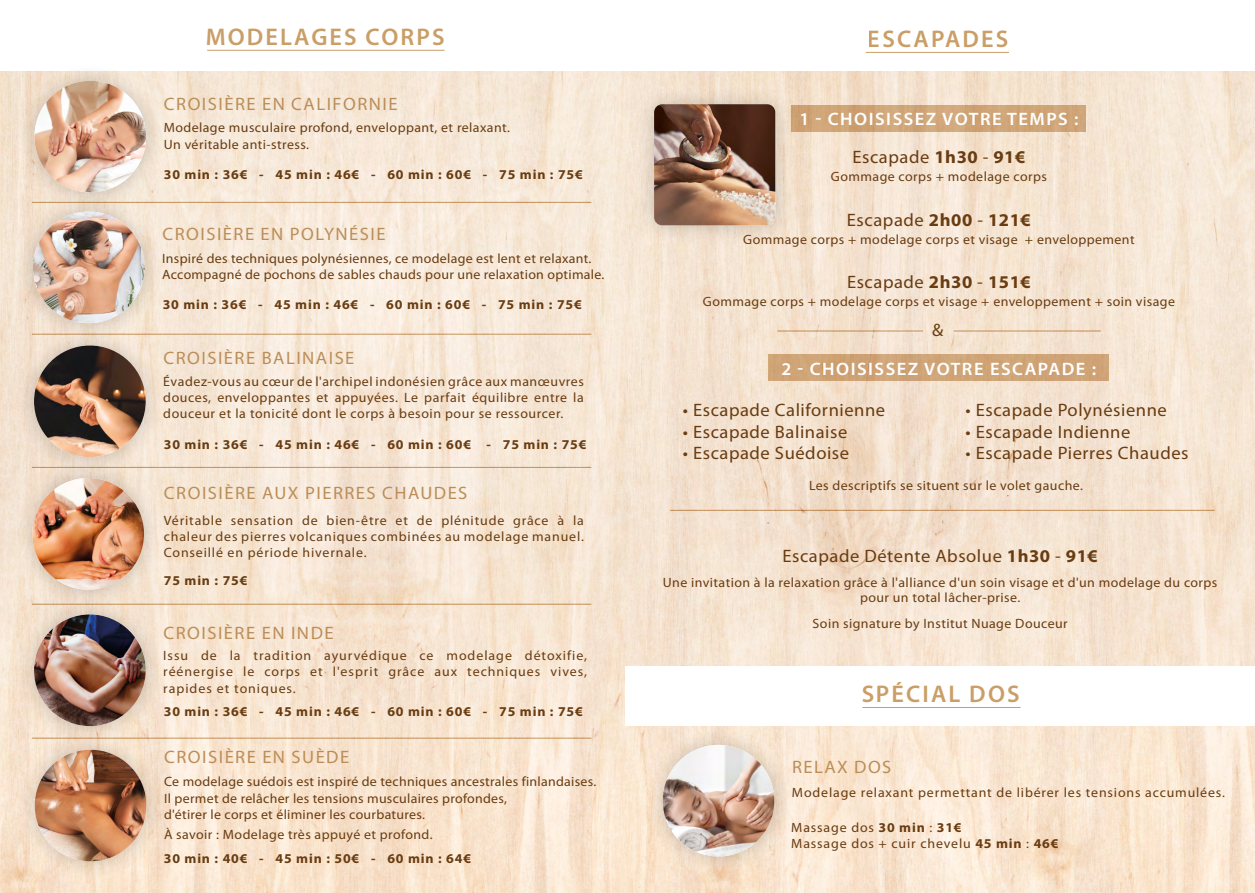
<style>
.page{position:relative;width:1255px;height:893px;background:#fff}
.page>*{position:absolute;margin:0;border:0;box-sizing:border-box;transform-origin:0 0}
.t1{font:600 24.15px "Myriad Pro";letter-spacing:.09em;color:#ca9e67}
.t2{font:18px "Myriad Pro";letter-spacing:.03em;color:#693c11}
.t3{font:18px "Myriad Pro";letter-spacing:.08em;color:#bb8e59}
.t4{font:600 18px "Myriad Pro";letter-spacing:.08em;color:#fff}
.t5{font:13.5px/16.2px "Myriad Pro";letter-spacing:.03em;color:#693c11}
.t6{font:700 13.5px "Myriad Pro";letter-spacing:.06em;color:#693c11}
.t7{font:13.5px/16.2px "Myriad Pro";letter-spacing:.06em;color:#693c11}
.s1{font-weight:700}
</style>
<div class="page">
<img style="left:0;top:71px;width:353px;height:822px">
<img style="left:893px;top:71px;width:361px;height:822px">
<img style="left:353px;top:71px;width:540px;height:822px">
<div style="left:15px;top:62px;width:151px;height:150px;background:#000;opacity:.2"></div>
<img style="left:34px;top:81px;width:112px;height:111px;border-radius:56px">
<div style="left:14px;top:192px;width:150px;height:151px;background:#000;opacity:.2"></div>
<img style="left:33px;top:212px;width:112px;height:111px">
<hr style="left:207px;top:50px;width:237px;height:1px;background:#ca9e67">
<div style="left:643px;top:726px;width:151px;height:150px;background:#000;opacity:.2"></div>
<img style="left:662px;top:745px;width:112px;height:111px;border-radius:56px">
<hr style="left:865px;top:52px;width:143px;height:1px;background:#ca9e67">
<div style="left:634px;top:85px;width:161px;height:160px;background:#000;opacity:.2"></div>
<img style="left:654px;top:104px;width:121px;height:121px">
<hr style="left:32px;top:202px;width:559px;height:1px;background:#ca9e67">
<div style="left:15px;top:595px;width:150px;height:150px;background:#000;opacity:.2"></div>
<img style="left:34px;top:614px;width:112px;height:112px;border-radius:56px">
<div style="left:15px;top:731px;width:151px;height:150px;background:#000;opacity:.2"></div>
<img style="left:35px;top:750px;width:111px;height:111px;border-radius:56px">
<hr style="left:670px;top:510px;width:544px;height:1px;background:#ca9e67">
<hr style="left:32px;top:334px;width:559px;height:1px;background:#ca9e67">
<hr style="left:32px;top:467px;width:559px;height:1px;background:#ca9e67">
<hr style="left:32px;top:604px;width:559px;height:1px;background:#ca9e67">
<hr style="left:32px;top:738px;width:559px;height:1px;background:#ca9e67">
<div style="left:768px;top:354px;width:341px;height:27px;background:#cfa477"></div>
<hr style="left:777px;top:331px;width:145px;height:1px;background:#ca9e67">
<hr style="left:953px;top:331px;width:147px;height:1px;background:#ca9e67">
<div style="left:15px;top:326px;width:150px;height:150px;background:#000;opacity:.2"></div>
<img style="left:34px;top:345px;width:112px;height:112px;border-radius:56px">
<div style="left:13px;top:459px;width:151px;height:150px;background:#000;opacity:.2"></div>
<img style="left:32px;top:478px;width:112px;height:112px;border-radius:56px">
<div style="left:625px;top:666px;width:629px;height:60px;background:#fff"></div>
<hr style="left:862px;top:707px;width:158px;height:1px;background:#ca9e67">
<div style="left:791px;top:105px;width:295px;height:26px;background:#cfa578"></div>
<h1 class="t1" style="left:205px;top:22px;width:241px">MODELAGES CORPS</h1>
<h2 class="t3" style="left:164px;top:92px;width:235px">CROISIÈRE EN CALIFORNIE</h2>
<p class="t5" style="left:164px;top:118px;width:348px;line-height:17.4px">Modelage musculaire profond, enveloppant, et relaxant.<br>Un véritable anti-stress.</p>
<p class="t6" style="left:164px;top:166px;width:420px">30 min : 36€ - 45 min : 46€ - 60 min : 60€ - 75 min : 75€</p>
<h2 class="t3" style="left:162px;top:223px;width:224px">CROISIÈRE EN POLYNÉSIE</h2>
<p class="t5" style="left:162px;top:250px;width:443px">Inspiré des techniques polynésiennes, ce modelage est lent et relaxant.<br>Accompagné de pochons de sables chauds pour une relaxation optimale.</p>
<p class="t6" style="left:163px;top:295px;width:420px">30 min : 36€ - 45 min : 46€ - 60 min : 60€ - 75 min : 75€</p>
<h2 class="t3" style="left:163px;top:347px;width:192px">CROISIÈRE BALINAISE</h2>
<p class="t5" style="left:163px;top:373px;width:422px;text-align:justify">Évadez-vous au cœur de l'archipel indonésien grâce aux manœuvres douces, enveloppantes et appuyées. Le parfait équilibre entre la douceur et la tonicité dont le corps à besoin pour se ressourcer.</p>
<p class="t6" style="left:164px;top:435px;width:424px">30 min : 36€ - 45 min : 46€ - 60 min : 60€ - 75 min : 75€</p>
<h2 class="t3" style="left:164px;top:482px;width:305px">CROISIÈRE AUX PIERRES CHAUDES</h2>
<p class="t5" style="left:164px;top:512px;width:421px;text-align:justify">Véritable sensation de bien-être et de plénitude grâce à la chaleur des pierres volcaniques combinées au modelage manuel.<br>Conseillé en période hivernale.</p>
<p class="t6" style="left:164px;top:572px;width:85px">75 min : 75€</p>
<h2 class="t3" style="left:163px;top:622px;width:172px">CROISIÈRE EN INDE</h2>
<p class="t5" style="left:163px;top:647px;width:425px;text-align:justify">Issu de la tradition ayurvédique ce modelage détoxifie, réénergise le corps et l'esprit grâce aux techniques vives, rapides et toniques.</p>
<p class="t6" style="left:164px;top:703px;width:420px">30 min : 36€ - 45 min : 46€ - 60 min : 60€ - 75 min : 75€</p>
<h2 class="t3" style="left:164px;top:746px;width:186px">CROISIÈRE EN SUÈDE</h2>
<p class="t5" style="left:164px;top:773px;width:434px">Ce modelage suédois est inspiré de techniques ancestrales finlandaises.<br>Il permet de relâcher les tensions musculaires profondes,<br>d'étirer le corps et éliminer les courbatures.</p>
<p class="t5" style="left:164px;top:826px;width:270px">À savoir : Modelage très appuyé et profond.</p>
<p class="t6" style="left:164px;top:850px;width:309px">30 min : 40€ - 45 min : 50€ - 60 min : 64€</p>
<h1 class="t1" style="left:867px;top:24px;width:142px">ESCAPADES</h1>
<h2 class="t4" style="left:799px;top:108px;width:280px">1 - CHOISISSEZ VOTRE TEMPS :</h2>
<h2 class="t2" style="left:852px;top:146px;width:174px">Escapade <span class="s1">1h30</span> - <span class="s1">91€</span></h2>
<p class="t5" style="left:831px;top:168px;width:217px">Gommage corps + modelage corps</p>
<h2 class="t2" style="left:847px;top:209px;width:185px">Escapade <span class="s1">2h00</span> - <span class="s1">121€</span></h2>
<p class="t5" style="left:743px;top:231px;width:393px">Gommage corps + modelage corps et visage + enveloppement</p>
<h2 class="t2" style="left:847px;top:271px;width:185px">Escapade <span class="s1">2h30</span> - <span class="s1">151€</span></h2>
<p class="t5" style="left:703px;top:293px;width:473px">Gommage corps + modelage corps et visage + enveloppement + soin visage</p>
<h2 class="t2" style="left:932px;top:319px;width:13px">&amp;</h2>
<h2 class="t4" style="left:781px;top:357px;width:316px">2 - CHOISISSEZ VOTRE ESCAPADE :</h2>
<h2 class="t2" style="left:682px;top:399px;width:204px">• Escapade Californienne</h2>
<h2 class="t2" style="left:682px;top:420px;width:166px">• Escapade Balinaise</h2>
<h2 class="t2" style="left:682px;top:442px;width:168px">• Escapade Suédoise</h2>
<h2 class="t2" style="left:965px;top:399px;width:203px">• Escapade Polynésienne</h2>
<h2 class="t2" style="left:965px;top:420px;width:166px">• Escapade Indienne</h2>
<h2 class="t2" style="left:965px;top:442px;width:224px">• Escapade Pierres Chaudes</h2>
<p class="t5" style="left:809px;top:477px;width:275px">Les descriptifs se situent sur le volet gauche.</p>
<h2 class="t2" style="left:782px;top:545px;width:317px">Escapade Détente Absolue <span class="s1">1h30</span> - <span class="s1">91€</span></h2>
<p class="t5" style="left:663px;top:574px;width:556px;line-height:15.3px;text-align:center">Une invitation à la relaxation grâce à l'alliance d'un soin visage et d'un modelage du corps pour un total lâcher-prise.</p>
<p class="t5" style="left:812px;top:615px;width:256px">Soin signature by Institut Nuage Douceur</p>
<h1 class="t1" style="left:861px;top:679px;width:160px">SPÉCIAL DOS</h1>
<h2 class="t3" style="left:792px;top:755px;width:101px">RELAX DOS</h2>
<p class="t7" style="left:792px;top:784px;width:434px">Modelage relaxant permettant de libérer les tensions accumulées.</p>
<p class="t7" style="left:791px;top:819px;width:269px">Massage dos <span class="s1">30 min</span> : <span class="s1">31€<br></span>Massage dos + cuir chevelu <span class="s1">45 min</span> : <span class="s1">46€</span></p>
</div>
